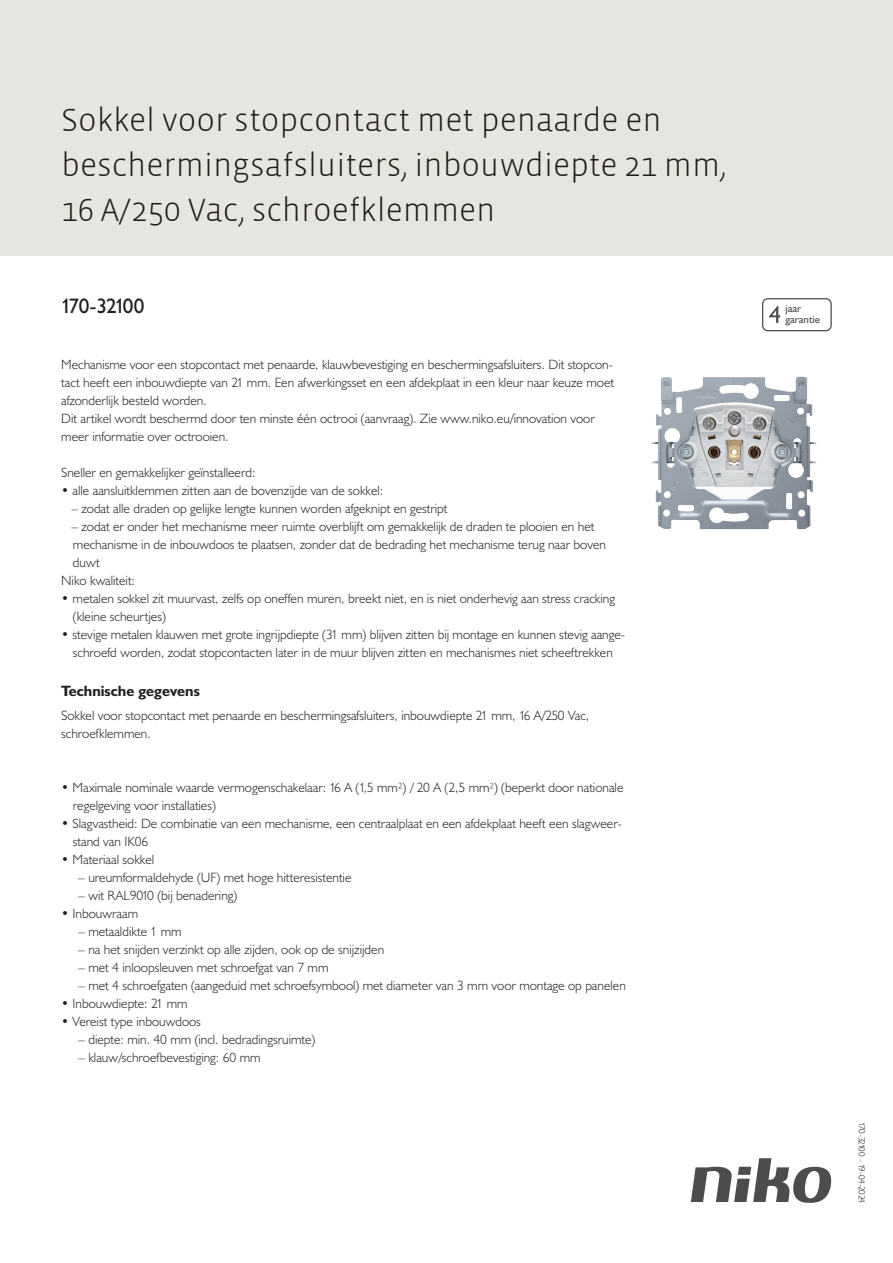
<style>
.page{position:relative;width:893px;height:1263px;background:#fff}
.page>*{position:absolute;margin:0;border:0;box-sizing:border-box;transform-origin:0 0}
.Title_datasheets{font:300 33px/45px "Vista Sans";color:#231f20}
.Article_number{font:21px "Humanist 521 BT";letter-spacing:-.07em;color:#231f20}
.Titles_parts{font:700 15px "Humanist 521 BT";color:#231f20}
.USP_Bullets{font:300 13.5px/18px "Humanist 521 BT";color:#231f20}
.Platte_tekst_CAB{font:300 13.5px/18px "Humanist 521 BT";color:#231f20}
.USP_Bullets_level_2{font:300 13.5px "Humanist 521 BT";color:#231f20}
.t1{font:10.8px/10.8px "Humanist 521 BT";color:#4b4c4d}
.Revision{font:300 9px "Humanist 521 BT";letter-spacing:-.08em;color:#231f20}
</style>
<div class="page">
<svg style="left:691px;top:1158px;width:141px;height:45px"></svg>
<div style="left:0;top:0;width:893px;height:255px;background:#e6e6e0"></div>
<svg style="left:762px;top:298px;width:70px;height:33px"></svg>
<img style="left:651px;top:376px;width:166px;height:154px">
<p class="Title_datasheets" style="left:61px;top:98px;width:667px">Sokkel voor stopcontact met penaarde en beschermingsafsluiters, inbouwdiepte 21 mm,<br>16 A/250 Vac, schroefklemmen</p>
<p class="Article_number" style="left:61px;top:293px;width:85px">170-32100</p>
<p class="t1" style="left:785px;top:303px;width:36px">jaar garantie</p>
<p class="Platte_tekst_CAB" style="left:61px;top:355px;width:554px">Mechanisme voor een stopcontact met penaarde, klauwbevestiging en beschermingsafsluiters. Dit stopcon&shy;tact heeft een inbouwdiepte van 21 mm. Een afwerkingsset en een afdekplaat in een kleur naar keuze moet afzonderlijk besteld worden.<br>Dit artikel wordt beschermd door ten minste één octrooi (aanvraag). Zie www.niko.eu/innovation voor meer informatie over octrooien.</p>
<p class="USP_Bullets" style="left:61px;top:463px;width:196px">Sneller en gemakkelijker geïnstalleerd:</p>
<p class="USP_Bullets" style="left:61px;top:481px;width:324px">• alle aansluitklemmen zitten aan de bovenzijde van de sokkel:</p>
<p class="USP_Bullets" style="left:71px;top:499px;width:378px">– zodat alle draden op gelijke lengte kunnen worden afgeknipt en gestript</p>
<p class="USP_Bullets" style="left:71px;top:517px;width:536px">– zodat er onder het mechanisme meer ruimte overblijft om gemakkelijk de draden te plooien en het mechanisme in de inbouwdoos te plaatsen, zonder dat de bedrading het mechanisme terug naar boven duwt</p>
<p class="USP_Bullets" style="left:61px;top:571px;width:75px">Niko kwaliteit:</p>
<p class="USP_Bullets" style="left:73px;top:589px;width:544px;text-indent:-12px">• metalen sokkel zit muurvast, zelfs op oneffen muren, breekt niet, en is niet onderhevig aan stress cracking (kleine scheurtjes)</p>
<p class="USP_Bullets" style="left:61px;top:625px;width:566px;text-align:center">• stevige metalen klauwen met grote ingrijpdiepte (31 mm) blijven zitten bij montage en kunnen stevig aange&shy;schroefd worden, zodat stopcontacten later in de muur blijven zitten en mechanismes niet scheeftrekken</p>
<p class="Titles_parts" style="left:61px;top:681px;width:140px">Technische gegevens</p>
<p class="Platte_tekst_CAB" style="left:61px;top:706px;width:529px">Sokkel voor stopcontact met penaarde en beschermingsafsluiters, inbouwdiepte 21 mm, 16 A/250 Vac, schroefklemmen.</p>
<p class="USP_Bullets" style="left:73px;top:778px;width:552px;text-indent:-12px">• Maximale nominale waarde vermogenschakelaar: 16 A (1,5 mm²) / 20 A (2,5 mm²) (beperkt door nationale regelgeving voor installaties)</p>
<p class="USP_Bullets" style="left:73px;top:814px;width:550px;text-indent:-12px">• Slagvastheid: De combinatie van een mechanisme, een centraalplaat en een afdekplaat heeft een slagweer&shy;stand van IK06</p>
<p class="USP_Bullets" style="left:61px;top:850px;width:95px">• Materiaal sokkel</p>
<p class="USP_Bullets_level_2" style="left:78px;top:869px;width:275px">– ureumformaldehyde (UF) met hoge hitteresistentie</p>
<p class="USP_Bullets_level_2" style="left:78px;top:887px;width:161px">– wit RAL9010 (bij benadering)</p>
<p class="USP_Bullets" style="left:61px;top:904px;width:78px">• Inbouwraam</p>
<p class="USP_Bullets_level_2" style="left:78px;top:923px;width:105px">– metaaldikte 1 mm</p>
<p class="USP_Bullets_level_2" style="left:78px;top:941px;width:307px">– na het snijden verzinkt op alle zijden, ook op de snijzijden</p>
<p class="USP_Bullets_level_2" style="left:78px;top:959px;width:252px">– met 4 inloopsleuven met schroefgat van 7 mm</p>
<p class="USP_Bullets_level_2" style="left:78px;top:977px;width:549px">– met 4 schroefgaten (aangeduid met schroefsymbool) met diameter van 3 mm voor montage op panelen</p>
<p class="USP_Bullets" style="left:61px;top:994px;width:128px">• Inbouwdiepte: 21 mm</p>
<p class="USP_Bullets" style="left:61px;top:1012px;width:141px">• Vereist type inbouwdoos</p>
<p class="USP_Bullets_level_2" style="left:78px;top:1031px;width:239px">– diepte: min. 40 mm (incl. bedradingsruimte)</p>
<p class="USP_Bullets_level_2" style="left:78px;top:1049px;width:184px">– klauw/schroefbevestiging: 60 mm</p>
<p class="Revision" style="left:868px;top:1122px;width:83px;rotate:90deg">170-32100 - 19-04-2024</p>
</div>
